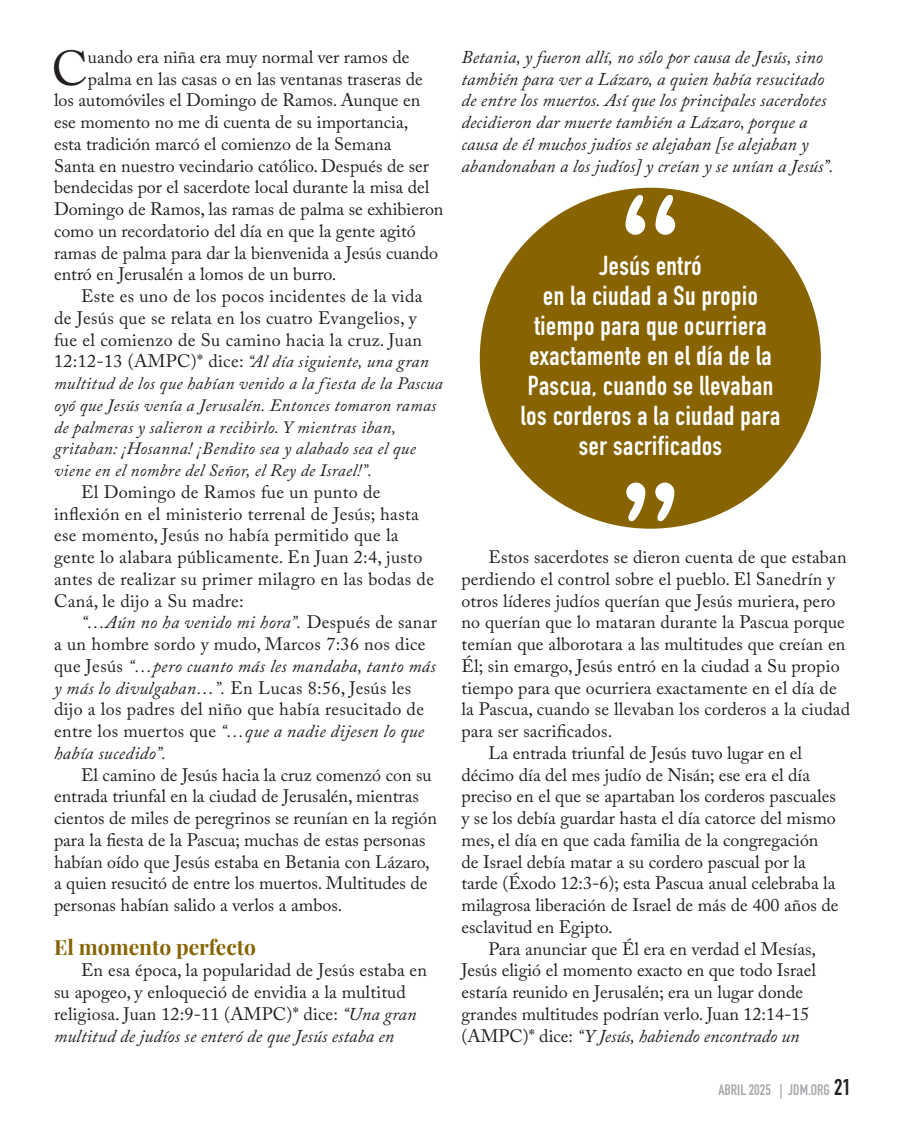
<style>
.page{position:relative;width:905px;height:1134px;background:#fff}
.page>*{position:absolute;margin:0;border:0;box-sizing:border-box;transform-origin:0 0}
.t1{font:48.6px "Adobe Caslon Pro";color:#231f20}
.t2{font:700 27px/30px "DIN Condensed";letter-spacing:.02em;color:#fff;text-align:center}
.t3{font:700 21px "Playfair Display";color:#876302}
.t4{font:18px/21.8px "Adobe Caslon Pro";color:#231f20}
.t5{font:18px/21.8px "Adobe Caslon Pro";letter-spacing:.02em;color:#231f20}
.t6{font:italic 18px/21.8px "Adobe Caslon Pro";letter-spacing:.01em;color:#231f20}
.t7{font:italic 17.25px/21.8px "Adobe Caslon Pro";letter-spacing:.02em;color:#231f20}
.t8{font:700 15px "DIN Condensed";color:#a8a9ad}
.s1{font-style:normal;font-size:18px}
.s2{font-style:italic}
.s3{font-size:22.5px;color:#231f20}
</style>
<div class="page">
<div style="left:480px;top:188px;width:340px;height:341px;background:#876302;border-radius:50%"></div>
<svg style="left:655px;top:195px;width:20px;height:40px"></svg>
<svg style="left:625px;top:195px;width:20px;height:40px"></svg>
<svg style="left:626px;top:483px;width:19px;height:38px"></svg>
<svg style="left:655px;top:483px;width:19px;height:38px"></svg>
<p class="t1" style="left:52px;top:39px;width:38px">C</p>
<p class="t4" style="left:88px;top:46px;width:323px">uando era niña era muy normal ver ramos de</p>
<p class="t4" style="left:88px;top:68px;width:336px">palma en las casas o en las ventanas traseras de</p>
<p class="t4" style="left:54px;top:89px;width:368px">los automóviles el Domingo de Ramos. Aunque en</p>
<p class="t4" style="left:54px;top:111px;width:356px">ese momento no me di cuenta de su importancia,</p>
<p class="t4" style="left:54px;top:133px;width:339px">esta tradición marcó el comienzo de la Semana</p>
<p class="t4" style="left:54px;top:155px;width:376px">Santa en nuestro vecindario católico. Después de ser</p>
<p class="t4" style="left:54px;top:176px;width:377px">bendecidas por el sacerdote local durante la misa del</p>
<p class="t4" style="left:54px;top:198px;width:391px">Domingo de Ramos, las ramas de palma se exhibieron</p>
<p class="t4" style="left:54px;top:220px;width:363px">como un recordatorio del día en que la gente agitó</p>
<p class="t4" style="left:54px;top:242px;width:385px">ramas de palma para dar la bienvenida a Jesús cuando</p>
<p class="t4" style="left:54px;top:263px;width:284px">entró en Jerusalén a lomos de un burro.</p>
<p class="t5" style="left:54px;top:285px;width:370px;text-indent:27px">Este es uno de los pocos incidentes de la vida de Jesús que se relata en los cuatro Evangelios, y fue el comienzo de Su camino hacia la cruz. Juan</p>
<p class="t7" style="left:54px;top:351px;width:390px"><span class="s1">12:12-13 (AMPC)* dice:</span> “Al día siguiente, una gran multitud de los que habían venido a la fiesta de la Pascua oyó que Jesús venía a Jerusalén. Entonces tomaron ramas de palmeras y salieron a recibirlo. Y mientras iban, gritaban: ¡Hosanna! ¡Bendito sea y alabado sea el que viene en el nombre del Señor, el Rey de Israel!”.</p>
<p class="t5" style="left:54px;top:481px;width:381px;text-indent:27px">El Domingo de Ramos fue un punto de inflexión en el ministerio terrenal de Jesús; hasta ese momento, Jesús no había permitido que la gente lo alabara públicamente. En Juan 2:4, justo antes de realizar su primer milagro en las bodas de Caná, le dijo a Su madre:</p>
<p class="t5" style="left:54px;top:611px;width:384px;text-indent:27px"><span class="s2">“…Aún no ha venido mi hora”.</span> Después de sanar a un hombre sordo y mudo, Marcos 7:36 nos dice que Jesús <span class="s2">“…pero cuanto más les mandaba, tanto más y más lo divulgaban…”.</span> En Lucas 8:56, Jesús les dijo a los padres del niño que había resucitado de entre los muertos que <span class="s2">“…que a nadie dijesen lo que había sucedido”.</span></p>
<p class="t4" style="left:54px;top:764px;width:384px;text-indent:27px">El camino de Jesús hacia la cruz comenzó con su entrada triunfal en la ciudad de Jerusalén, mientras cientos de miles de peregrinos se reunían en la región para la fiesta de la Pascua; muchas de estas personas habían oído que Jesús estaba en Betania con Lázaro, a quien resucitó de entre los muertos. Multitudes de personas habían salido a verlos a ambos.</p>
<p class="t3" style="left:54px;top:934px;width:203px">El momento perfecto</p>
<p class="t4" style="left:54px;top:959px;width:374px;text-indent:27px">En esa época, la popularidad de Jesús estaba en su apogeo, y enloqueció de envidia a la multitud religiosa. Juan 12:9-11 (AMPC)* dice: <span class="s2">“Una gran multitud de judíos se enteró de que Jesús estaba en</span></p>
<p class="t6" style="left:461px;top:46px;width:373px">Betania, y fueron allí, no sólo por causa de Jesús, sino también para ver a Lázaro, a quien había resucitado de entre los muertos. Así que los principales sacerdotes decidieron dar muerte también a Lázaro, porque a causa de él muchos judíos se alejaban [se alejaban y abandonaban a los judíos] y creían y se unían a Jesús”.</p>
<p class="t2" style="left:599px;top:250px;width:104px">Jesús entró</p>
<p class="t2" style="left:521px;top:280px;width:260px">en la ciudad a Su propio tiempo para que ocurriera exactamente en el día de la<br>Pascua, cuando se llevaban los corderos a la ciudad para</p>
<p class="t2" style="left:579px;top:430px;width:145px">ser sacrificados</p>
<p class="t4" style="left:461px;top:546px;width:390px;text-indent:27px">Estos sacerdotes se dieron cuenta de que estaban perdiendo el control sobre el pueblo. El Sanedrín y otros líderes judíos querían que Jesús muriera, pero no querían que lo mataran durante la Pascua porque temían que alborotara a las multitudes que creían en Él; sin emargo, Jesús entró en la ciudad a Su propio tiempo para que ocurriera exactamente en el día de la Pascua, cuando se llevaban los corderos a la ciudad para ser sacrificados.</p>
<p class="t4" style="left:461px;top:742px;width:378px;text-indent:27px">La entrada triunfal de Jesús tuvo lugar en el décimo día del mes judío de Nisán; ese era el día preciso en el que se apartaban los corderos pascuales y se los debía guardar hasta el día catorce del mismo mes, el día en que cada familia de la congregación de Israel debía matar a su cordero pascual por la tarde (Éxodo 12:3-6); esta Pascua anual celebraba la milagrosa liberación de Israel de más de 400 años de esclavitud en Egipto.</p>
<p class="t4" style="left:461px;top:938px;width:356px;text-indent:27px">Para anunciar que Él era en verdad el Mesías, Jesús eligió el momento exacto en que todo Israel estaría reunido en Jerusalén; era un lugar donde grandes multitudes podrían verlo. Juan 12:14-15 (AMPC)* dice: <span class="s2">“Y Jesús, habiendo encontrado un</span></p>
<p class="t8" style="left:718px;top:1079px;width:134px">ABRIL 2025 | JDM.ORG <span class="s3">21</span></p>
</div>
